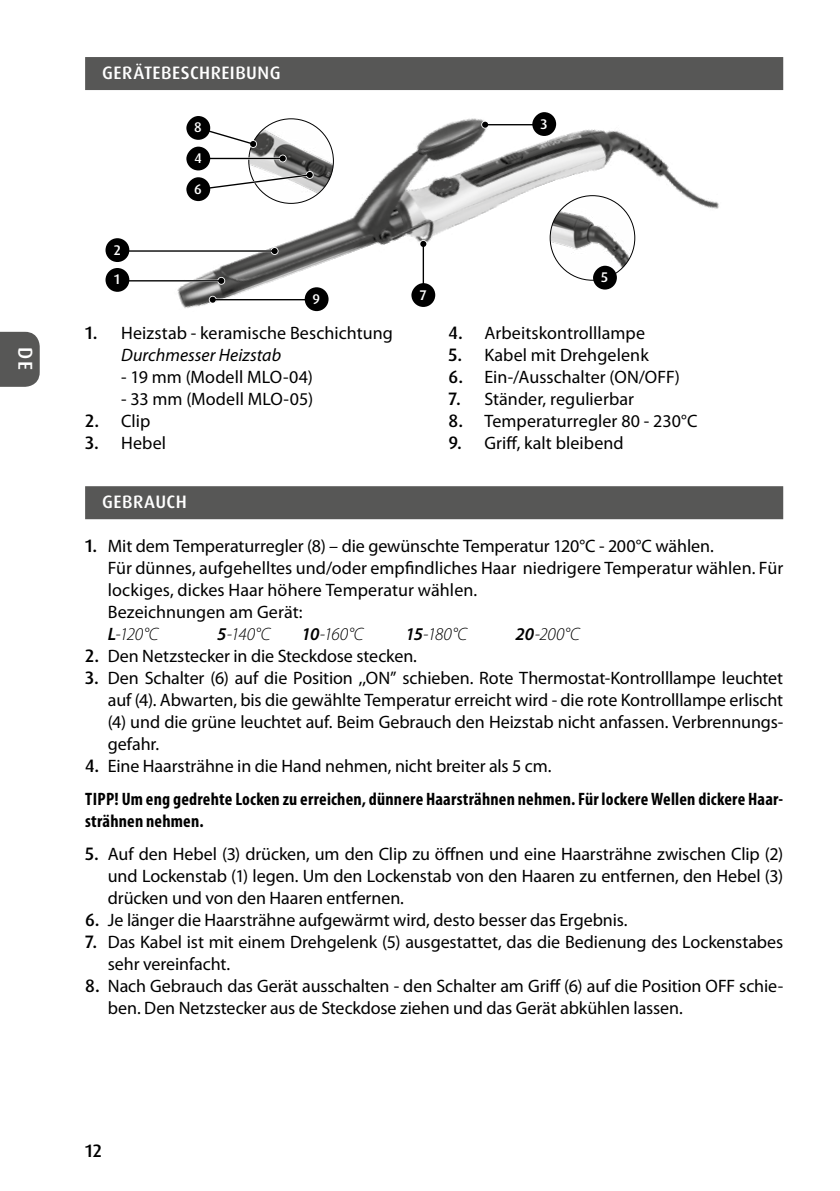
<style>
.page{position:relative;width:840px;height:1191px;background:#fff}
.page>*{position:absolute;margin:0;border:0;box-sizing:border-box;transform-origin:0 0}
.t1{font:500 20px "Dax Pro";color:#fff}
.t2{font:18px/22px "Myriad Pro";color:#000}
.t3{font:700 condensed 18px/33px "Myriad Pro";letter-spacing:.01em;color:#000}
.t4{font:italic 300 18px "Myriad Pro";letter-spacing:-.01em;color:#000}
.t5{font:500 18px "Dax Pro";letter-spacing:.025em;color:#fff}
.t6{font:500 18px "Dax Pro";color:#000}
.t7{font:500 14px "Dax Pro";color:#fff}
.s1{font-family:"Dax Pro";font-weight:500}
.s2{font-style:italic}
.s3{font-weight:600;font-style:italic}
.s4{font-weight:300;font-style:italic}
.s5{font-weight:600}
.s6{font-family:"Dax Pro";font-weight:500;font-stretch:normal}
.s7{font-weight:400;font-stretch:normal}
</style>
<div class="page">
<svg style="left:0;top:332px;width:40px;height:55px"></svg>
<div style="left:85px;top:57px;width:697px;height:33px;background:#575756"></div>
<div style="left:85px;top:486px;width:697px;height:33px;background:#575756"></div>
<img style="left:133px;top:90px;width:600px;height:222px">
<hr style="left:117px;top:280px;width:104px;height:2px;background:#fff">
<svg style="left:217px;top:277px;width:8px;height:8px"></svg>
<hr style="left:117px;top:280px;width:104px;height:1px;background:#000">
<svg style="left:218px;top:278px;width:6px;height:6px"></svg>
<hr style="left:212px;top:298px;width:104px;height:3px;background:#fff">
<hr style="left:212px;top:299px;width:104px;height:1px;background:#000">
<div style="left:209px;top:297px;width:7px;height:6px;background:#000;border-radius:50%"></div>
<svg style="left:270px;top:247px;width:8px;height:8px"></svg>
<hr style="left:117px;top:250px;width:157px;height:2px;background:#000">
<svg style="left:271px;top:248px;width:6px;height:6px"></svg>
<svg style="left:419px;top:240px;width:8px;height:8px"></svg>
<hr style="left:422px;top:244px;width:2px;height:52px;background:#000">
<svg style="left:420px;top:241px;width:6px;height:6px"></svg>
<hr style="left:485px;top:124px;width:68px;height:2px;background:#fff">
<hr style="left:485px;top:124px;width:68px;height:1px;background:#000">
<svg style="left:482px;top:122px;width:6px;height:6px"></svg>
<div style="left:105px;top:268px;width:24px;height:24px;background:#000;border-radius:50%"></div>
<div style="left:304px;top:287px;width:24px;height:24px;background:#000;border-radius:50%"></div>
<div style="left:105px;top:238px;width:24px;height:24px;background:#000;border-radius:50%"></div>
<div style="left:532px;top:112px;width:24px;height:24px;background:#000;border-radius:50%"></div>
<div style="left:411px;top:283px;width:24px;height:24px;background:#000;border-radius:50%"></div>
<img style="left:550px;top:196px;width:84px;height:84px;border-radius:42px">
<img style="left:249px;top:119px;width:84px;height:84px;border-radius:42px">
<svg style="left:195px;top:125px;width:61px;height:22px"></svg>
<hr style="left:196px;top:157px;width:86px;height:3px;background:#fff">
<hr style="left:196px;top:158px;width:86px;height:1px;background:#000">
<svg style="left:279px;top:155px;width:6px;height:6px"></svg>
<svg style="left:195px;top:172px;width:117px;height:20px"></svg>
<div style="left:186px;top:147px;width:24px;height:23px;background:#000;border-radius:50%"></div>
<div style="left:186px;top:116px;width:24px;height:24px;background:#000;border-radius:50%"></div>
<div style="left:186px;top:177px;width:24px;height:24px;background:#000;border-radius:50%"></div>
<div style="left:592px;top:266px;width:24px;height:23px;background:#000;border-radius:50%"></div>
<p class="t1" style="left:38px;top:347px;width:25px;rotate:90deg">DE</p>
<p class="t5" style="left:102px;top:61px;width:180px">GERÄTEBESCHREIBUNG</p>
<p class="t7" style="left:194px;top:118px;width:9px">8</p>
<p class="t7" style="left:194px;top:149px;width:9px">4</p>
<p class="t7" style="left:114px;top:241px;width:9px">2</p>
<p class="t7" style="left:114px;top:270px;width:7px">1</p>
<p class="t7" style="left:194px;top:180px;width:9px">6</p>
<p class="t7" style="left:312px;top:290px;width:9px">9</p>
<p class="t2" style="left:121px;top:322px;width:273px;text-indent:-36px"><span class="s1">1.</span> Heizstab - keramische Beschichtung<br><span class="s2">Durchmesser Heizstab</span></p>
<p class="t2" style="left:121px;top:366px;width:193px">- 19 mm (Modell MLO-04)</p>
<p class="t2" style="left:121px;top:388px;width:193px">- 33 mm (Modell MLO-05)</p>
<p class="t2" style="left:85px;top:410px;width:67px"><span class="s1">2.</span> Clip</p>
<p class="t2" style="left:85px;top:432px;width:82px"><span class="s1">3.</span> Hebel</p>
<p class="t7" style="left:540px;top:115px;width:8px">3</p>
<p class="t7" style="left:419px;top:286px;width:8px">7</p>
<p class="t7" style="left:601px;top:268px;width:8px">5</p>
<p class="t2" style="left:448px;top:322px;width:198px"><span class="s1">4.</span> Arbeitskontrolllampe</p>
<p class="t2" style="left:448px;top:344px;width:202px"><span class="s1">5.</span> Kabel mit Drehgelenk</p>
<p class="t2" style="left:448px;top:366px;width:233px"><span class="s1">6.</span> Ein-/Ausschalter (ON/OFF)</p>
<p class="t2" style="left:448px;top:388px;width:187px"><span class="s1">7.</span> Ständer, regulierbar</p>
<p class="t2" style="left:448px;top:410px;width:250px"><span class="s1">8.</span> Temperaturregler 80 - 230°C</p>
<p class="t2" style="left:448px;top:432px;width:177px"><span class="s1">9.</span> Griff, kalt bleibend</p>
<p class="t5" style="left:102px;top:490px;width:86px">GEBRAUCH</p>
<p class="t2" style="left:108px;top:535px;width:676px;text-indent:-23px"><span class="s1">1.</span> Mit dem Temperaturregler (8) – die gewünschte Temperatur 120°C - 200°C wählen.<br>Für dünnes, aufgehelltes und/oder empfindliches Haar niedrigere Temperatur wählen. Für lockiges, dickes Haar höhere Temperatur wählen.<br>Bezeichnungen am Gerät:<br><span class="s3">L</span><span class="s4">-120°C</span></p>
<p class="t4" style="left:217px;top:624px;width:55px"><span class="s5">5</span>-140°C</p>
<p class="t4" style="left:301px;top:624px;width:64px"><span class="s5">10</span>-160°C</p>
<p class="t4" style="left:405px;top:624px;width:63px"><span class="s5">15</span>-180°C</p>
<p class="t4" style="left:515px;top:624px;width:65px"><span class="s5">20</span>-200°C</p>
<p class="t2" style="left:85px;top:645px;width:333px"><span class="s1">2.</span> Den Netzstecker in die Steckdose stecken.</p>
<p class="t2" style="left:108px;top:667px;width:676px;text-align:justify;text-indent:-23px"><span class="s1">3.</span> Den Schalter (6) auf die Position ,,ON” schieben. Rote Thermostat-Kontrolllampe leuchtet auf (4). Abwarten, bis die gewählte Temperatur erreicht wird - die rote Kontrolllampe erlischt (4) und die grüne leuchtet auf. Beim Gebrauch den Heizstab nicht anfassen. Verbrennungs&shy;gefahr.</p>
<p class="t3" style="left:85px;top:749px;width:699px"><span class="s6">4.</span> <span class="s7">Eine Haarsträhne in die Hand nehmen, nicht breiter als 5 cm.<br></span>TIPP! Um eng gedrehte Locken zu erreichen, dünnere Haarsträhnen nehmen. Für lockere Wellen dickere Haar-</p>
<p class="t3" style="left:85px;top:804px;width:120px">strähnen nehmen.</p>
<p class="t2" style="left:108px;top:843px;width:676px;text-align:justify;text-indent:-23px"><span class="s1">5.</span> Auf den Hebel (3) drücken, um den Clip zu öffnen und eine Haarsträhne zwischen Clip (2) und Lockenstab (1) legen. Um den Lockenstab von den Haaren zu entfernen, den Hebel (3) drücken und von den Haaren entfernen.</p>
<p class="t2" style="left:85px;top:909px;width:543px"><span class="s1">6.</span> Je länger die Haarsträhne aufgewärmt wird, desto besser das Ergebnis.</p>
<p class="t2" style="left:108px;top:931px;width:676px;text-indent:-23px"><span class="s1">7.</span> Das Kabel ist mit einem Drehgelenk (5) ausgestattet, das die Bedienung des Lockenstabes sehr vereinfacht.</p>
<p class="t2" style="left:108px;top:975px;width:676px;text-indent:-23px"><span class="s1">8.</span> Nach Gebrauch das Gerät ausschalten - den Schalter am Griff (6) auf die Position OFF schie&shy;ben. Den Netzstecker aus de Steckdose ziehen und das Gerät abkühlen lassen.</p>
<p class="t6" style="left:85px;top:1139px;width:18px">12</p>
</div>
